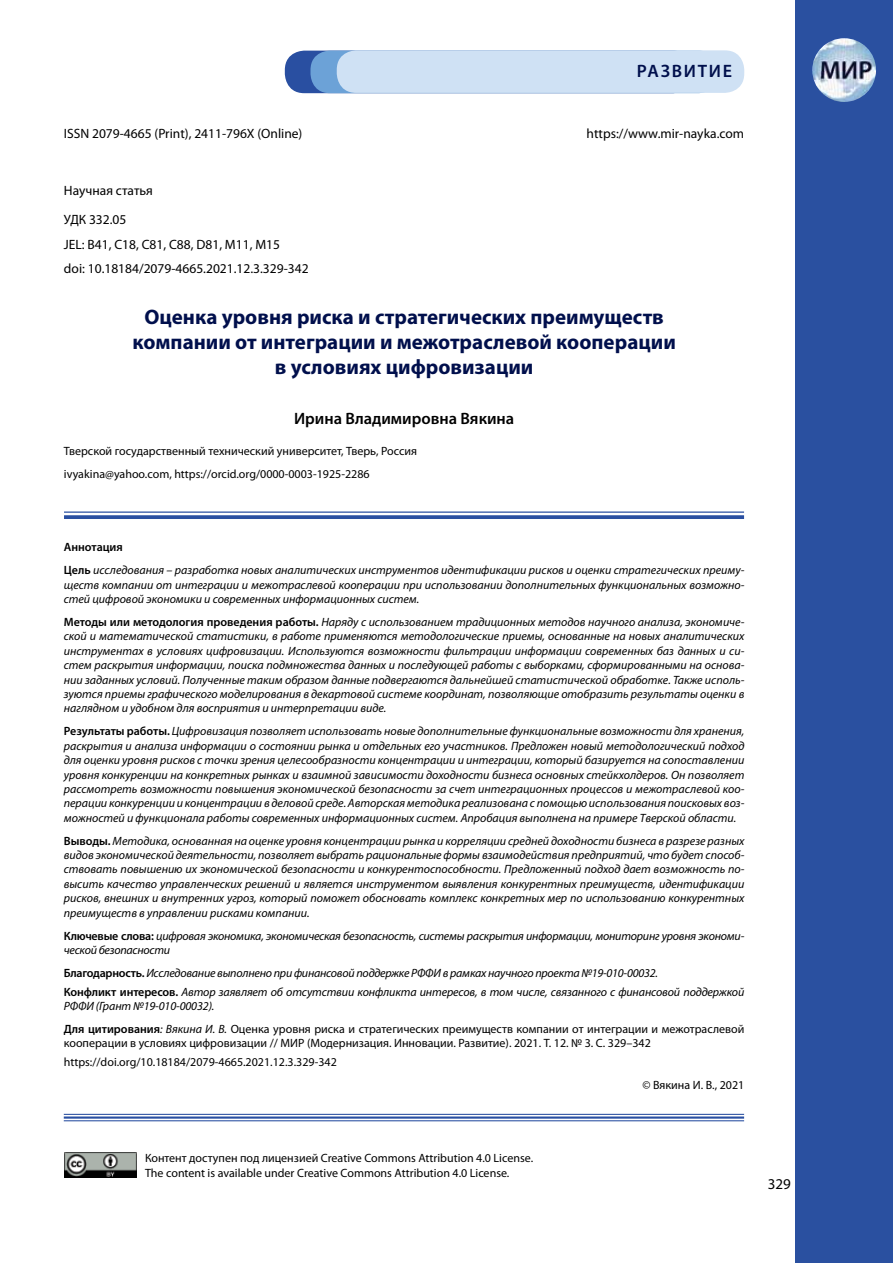
<style>
.page{position:relative;width:893px;height:1263px;background:#fff}
.page>*{position:absolute;margin:0;border:0;box-sizing:border-box;transform-origin:0 0}
.t1{font:700 21px/25.2px "Myriad Pro";color:#000f4c;text-align:center}
.t2{font:600 18px "Myriad Pro";color:#000f4c}
.t3{font:600 16.5px "Myriad Pro";color:#000}
.t4{font:15px "Myriad Pro";color:#000}
.t5{font:13.5px/29px "Myriad Pro";color:#000}
.t6{font:italic 12px/14.4px "Myriad Pro";color:#000}
.t7{font:12px/23px "Myriad Pro";color:#000}
.t8{font:italic 12px/14.4px "Myriad Pro";letter-spacing:-.02em;color:#000}
.s1{font-weight:600;font-style:normal}
.s2{font-style:italic}
.s3{font-weight:600}
</style>
<div class="page">
<div style="left:795px;top:0;width:98px;height:1263px;background:#2a50a0"></div>
<img style="left:812px;top:38px;width:64px;height:64px;border-radius:32px">
<hr style="left:64px;top:1114px;width:680px;height:1px;background:#294fa1">
<hr style="left:64px;top:1116px;width:680px;height:3px;background:#294fa1">
<hr style="left:64px;top:1120px;width:680px;height:1px;background:#294fa1">
<hr style="left:64px;top:511px;width:680px;height:2px;background:#294fa1">
<svg style="left:64px;top:515px;width:680px;height:4px;background:#365aa6"></svg>
<img style="left:64px;top:1152px;width:72px;height:26px">
<div style="left:285px;top:51px;width:407px;height:42px;background:#294fa1;border-radius:19px"></div>
<div style="left:310px;top:51px;width:408px;height:42px;background:#6ca2d7;border-radius:19px"></div>
<div style="left:337px;top:50px;width:407px;height:43px;background:#cfe1f4;border-radius:19px"></div>
<h2 class="t2" style="left:637px;top:59px;width:97px">развитие</h2>
<p class="t5" style="left:64px;top:118px;width:240px">ISSN 2079-4665 (Print), 2411-796X (Online)</p>
<p class="t5" style="left:587px;top:118px;width:159px">https://www.mir-nayka.com</p>
<p class="t5" style="left:64px;top:176px;width:90px">Научная статья<br>УДК 332.05</p>
<p class="t5" style="left:64px;top:231px;width:246px;line-height:24.8px">JEL: B41, C18, C81, C88, D81, M11, M15<br>doi: 10.18184/2079-4665.2021.12.3.329-342</p>
<h1 class="t1" style="left:132px;top:304px;width:545px">Оценка уровня риска и стратегических преимуществ компании от интеграции и межотраслевой кооперации в условиях цифровизации</h1>
<h3 class="t3" style="left:294px;top:408px;width:222px">Ирина Владимировна Вякина</h3>
<p class="t7" style="left:64px;top:440px;width:355px">Тверской государственный технический университет, Тверь, Россия ivyakina@yahoo.com, https://orcid.org/0000-0003-1925-2286</p>
<p class="t6" style="left:64px;top:536px;width:682px;line-height:23px"><span class="s1">Аннотация<br>Цель</span> исследования – разработка новых аналитических инструментов идентификации рисков и оценки стратегических преиму-</p>
<p class="t6" style="left:64px;top:577px;width:682px">ществ компании от интеграции и межотраслевой кооперации при использовании дополнительных функциональных возможно&shy;стей цифровой экономики и современных информационных систем.</p>
<p class="t6" style="left:64px;top:614px;width:682px;text-align:justify"><span class="s1">Методы или методология проведения работы.</span> Наряду с использованием традиционных методов научного анализа, экономиче&shy;ской и математической статистики, в работе применяются методологические приемы, основанные на новых аналитических инструментах в условиях цифровизации. Используются возможности фильтрации информации современных баз данных и си&shy;стем раскрытия информации, поиска подмножества данных и последующей работы с выборками, сформированными на основа&shy;нии заданных условий. Полученные таким образом данные подвергаются дальнейшей статистической обработке. Также исполь&shy;зуются приемы графического моделирования в декартовой системе координат, позволяющие отобразить результаты оценки в наглядном и удобном для восприятия и интерпретации виде.</p>
<p class="t6" style="left:64px;top:724px;width:682px;text-align:justify"><span class="s1">Результаты работы.</span> Цифровизация позволяет использовать новые дополнительные функциональные возможности для хранения, раскрытия и анализа информации о состоянии рынка и отдельных его участников. Предложен новый методологический подход для оценки уровня рисков с точки зрения целесообразности концентрации и интеграции, который базируется на сопоставлении уровня конкуренции на конкретных рынках и взаимной зависимости доходности бизнеса основных стейкхолдеров. Он позволяет рассмотреть возможности повышения экономической безопасности за счет интеграционных процессов и межотраслевой коо&shy;перации конкуренции и концентрации в деловой среде. Авторская методика реализована с помощью использования поисковых воз&shy;можностей и функционала работы современных информационных систем. Апробация выполнена на примере Тверской области.</p>
<p class="t6" style="left:64px;top:833px;width:682px;text-align:justify"><span class="s1">Выводы.</span> Методика, основанная на оценке уровня концентрации рынка и корреляции средней доходности бизнеса в разрезе разных видов экономической деятельности, позволяет выбрать рациональные формы взаимодействия предприятий, что будет способ&shy;ствовать повышению их экономической безопасности и конкурентоспособности. Предложенный подход дает возможность по&shy;высить качество управленческих решений и является инструментом выявления конкурентных преимуществ, идентификации рисков, внешних и внутренних угроз, который поможет обосновать комплекс конкретных мер по использованию конкурентных преимуществ в управлении рисками компании.</p>
<p class="t8" style="left:64px;top:928px;width:682px"><span class="s1">Ключевые слова:</span> цифровая экономика, экономическая безопасность, системы раскрытия информации, мониторинг уровня экономи&shy;ческой безопасности</p>
<p class="t6" style="left:64px;top:963px;width:682px;line-height:18.6px"><span class="s1">Благодарность.</span> Исследование выполнено при финансовой поддержке РФФИ в рамках научного проекта №19-010-00032.<br><span class="s1">Конфликт интересов.</span> Автор заявляет об отсутствии конфликта интересов, в том числе, связанного с финансовой поддержкой</p>
<p class="t7" style="left:64px;top:994px;width:682px"><span class="s2">РФФИ (Грант №19-010-00032).<br></span><span class="s3">Для цитирования</span><span class="s2">: Вякина И. В.</span> Оценка уровня риска и стратегических преимуществ компании от интеграции и межотраслевой</p>
<p class="t7" style="left:64px;top:1034px;width:589px;line-height:18.6px">кооперации в условиях цифровизации // МИР (Модернизация. Инновации. Развитие). 2021. Т. 12. № 3. С. 329–342 https://doi.org/10.18184/2079-4665.2021.12.3.329-342</p>
<p class="t7" style="left:642px;top:1073px;width:104px">© Вякина И. В., 2021</p>
<p class="t7" style="left:145px;top:1150px;width:390px;line-height:15px">Контент доступен под лицензией Creative Commons Attribution 4.0 License.<br>The content is available under Creative Commons Attribution 4.0 License.</p>
<p class="t4" style="left:768px;top:1175px;width:25px">329</p>
</div>
